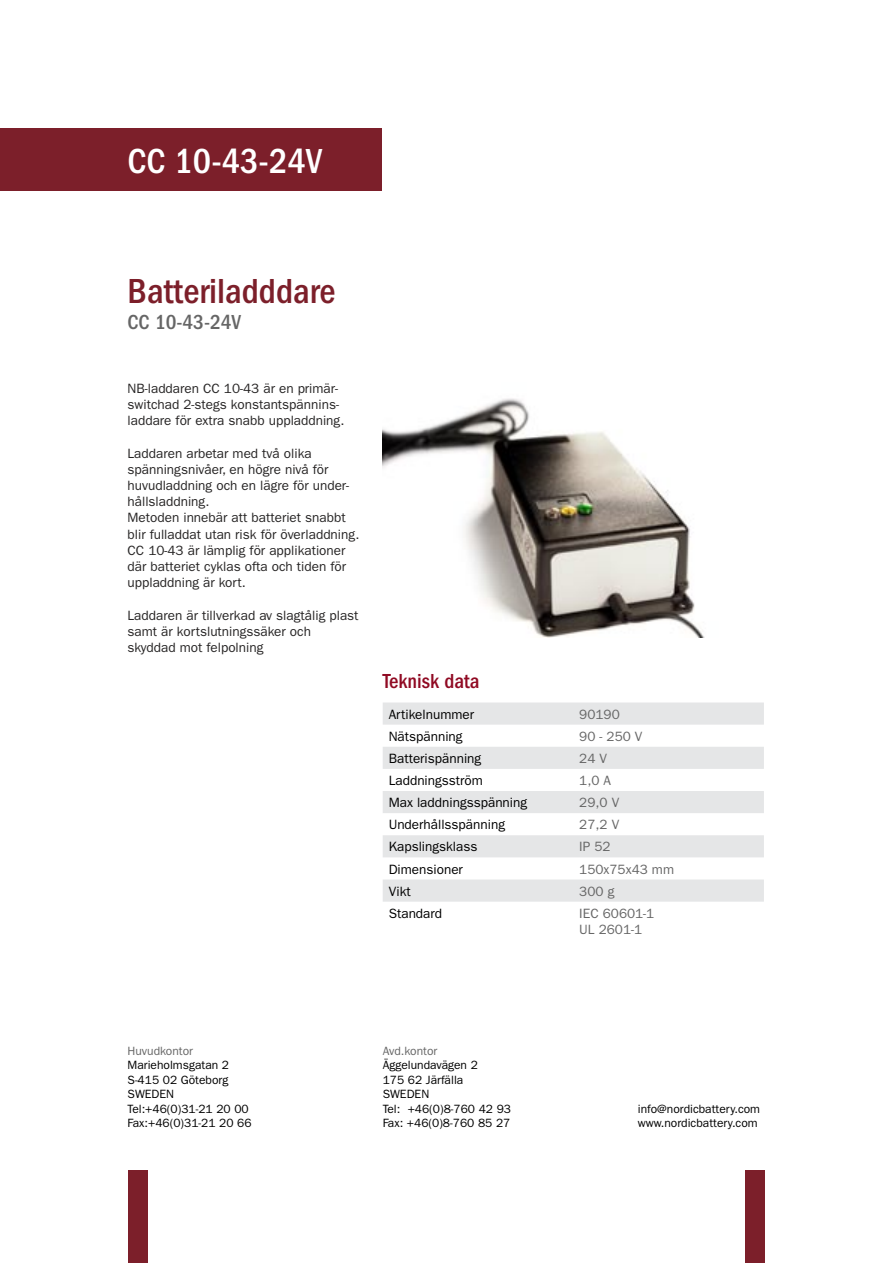
<style>
.page{position:relative;width:893px;height:1263px;background:#fff}
.page>*{position:absolute;margin:0;border:0;box-sizing:border-box;transform-origin:0 0}
.t1{font:500 condensed 36px "Franklin Gothic";color:#7c1f2a}
.t2{font:500 condensed 36px "Franklin Gothic";color:#fff}
.t3{font:500 condensed 21px "Franklin Gothic";color:#666}
.t4{font:500 condensed 21px "Franklin Gothic";color:#900a23}
.t5{font:13.5px/16.2px "Franklin Gothic";color:#272525}
.t6{font:13.5px "Franklin Gothic";color:#000}
.t7{font:13.5px "Franklin Gothic";color:#666}
.t8{font:12px "Franklin Gothic";color:#000}
.t9{font:12px "Franklin Gothic";color:#666}
</style>
<div class="page">
<div style="left:1px;top:128px;width:381px;height:63px;background:#7c1f2a"></div>
<div style="left:128px;top:1170px;width:20px;height:92px;background:#7c1f2a"></div>
<div style="left:745px;top:1170px;width:20px;height:92px;background:#7c1f2a"></div>
<img style="left:383px;top:398px;width:322px;height:240px">
<svg style="left:383px;top:702px;width:381px;height:200px;fill:#e5e6e7"></svg>
<p class="t2" style="left:128px;top:141px;width:196px">CC 10-43-24V</p>
<p class="t1" style="left:128px;top:271px;width:210px">Batteriladddare</p>
<p class="t3" style="left:128px;top:310px;width:115px">CC 10-43-24V</p>
<p class="t5" style="left:128px;top:380px;width:213px">NB-laddaren CC 10-43 är en primär&shy;switchad 2-stegs konstantspännins-</p>
<p class="t5" style="left:128px;top:413px;width:219px">laddare för extra snabb uppladdning.</p>
<p class="t5" style="left:128px;top:445px;width:223px">Laddaren arbetar med två olika spänningsnivåer, en högre nivå för huvudladdning och en lägre för under&shy;hållsladdning.</p>
<p class="t5" style="left:128px;top:510px;width:233px">Metoden innebär att batteriet snabbt blir fulladdat utan risk för överladdning.<br>CC 10-43 är lämplig för applikationer där batteriet cyklas ofta och tiden för uppladdning är kort.</p>
<p class="t5" style="left:128px;top:607px;width:233px">Laddaren är tillverkad av slagtålig plast samt är kortslutningssäker och</p>
<p class="t5" style="left:128px;top:639px;width:137px">skyddad mot felpolning</p>
<p class="t4" style="left:383px;top:669px;width:98px">Teknisk data</p>
<p class="t6" style="left:389px;top:706px;width:87px">Artikelnummer</p>
<p class="t7" style="left:579px;top:706px;width:42px">90190</p>
<p class="t6" style="left:389px;top:728px;width:75px">Nätspänning</p>
<p class="t7" style="left:579px;top:728px;width:65px">90 - 250 V</p>
<p class="t6" style="left:389px;top:750px;width:94px">Batterispänning</p>
<p class="t7" style="left:579px;top:750px;width:29px">24 V</p>
<p class="t6" style="left:389px;top:773px;width:96px">Laddningsström</p>
<p class="t7" style="left:579px;top:773px;width:33px">1,0 A</p>
<p class="t6" style="left:389px;top:795px;width:140px">Max laddningsspänning</p>
<p class="t7" style="left:579px;top:795px;width:41px">29,0 V</p>
<p class="t6" style="left:389px;top:817px;width:118px">Underhållsspänning</p>
<p class="t7" style="left:579px;top:817px;width:41px">27,2 V</p>
<p class="t6" style="left:389px;top:839px;width:90px">Kapslingsklass</p>
<p class="t7" style="left:579px;top:839px;width:33px">IP 52</p>
<p class="t6" style="left:389px;top:861px;width:76px">Dimensioner</p>
<p class="t7" style="left:579px;top:861px;width:96px">150x75x43 mm</p>
<p class="t6" style="left:389px;top:883px;width:24px">Vikt</p>
<p class="t7" style="left:579px;top:883px;width:37px">300 g</p>
<p class="t6" style="left:389px;top:905px;width:55px">Standard</p>
<p class="t7" style="left:579px;top:905px;width:77px">IEC 60601-1</p>
<p class="t7" style="left:579px;top:922px;width:64px">UL 2601-1</p>
<p class="t9" style="left:128px;top:1044px;width:67px">Huvudkontor</p>
<p class="t8" style="left:128px;top:1058px;width:103px">Marieholmsgatan 2</p>
<p class="t8" style="left:128px;top:1073px;width:102px">S-415 02 Göteborg</p>
<p class="t8" style="left:128px;top:1087px;width:48px">SWEDEN</p>
<p class="t8" style="left:128px;top:1101px;width:123px">Tel:+46(0)31-21 20 00</p>
<p class="t8" style="left:128px;top:1116px;width:126px">Fax:+46(0)31-21 20 66</p>
<p class="t9" style="left:383px;top:1044px;width:56px">Avd.kontor</p>
<p class="t8" style="left:383px;top:1058px;width:97px">Äggelundavägen 2</p>
<p class="t8" style="left:383px;top:1073px;width:82px">175 62 Järfälla</p>
<p class="t8" style="left:383px;top:1087px;width:48px">SWEDEN</p>
<p class="t8" style="left:383px;top:1101px;width:130px">Tel: +46(0)8-760 42 93</p>
<p class="t8" style="left:383px;top:1116px;width:129px">Fax: +46(0)8-760 85 27</p>
<p class="t8" style="left:638px;top:1101px;width:124px">info@nordicbattery.com</p>
<p class="t8" style="left:638px;top:1116px;width:121px">www.nordicbattery.com</p>
</div>
